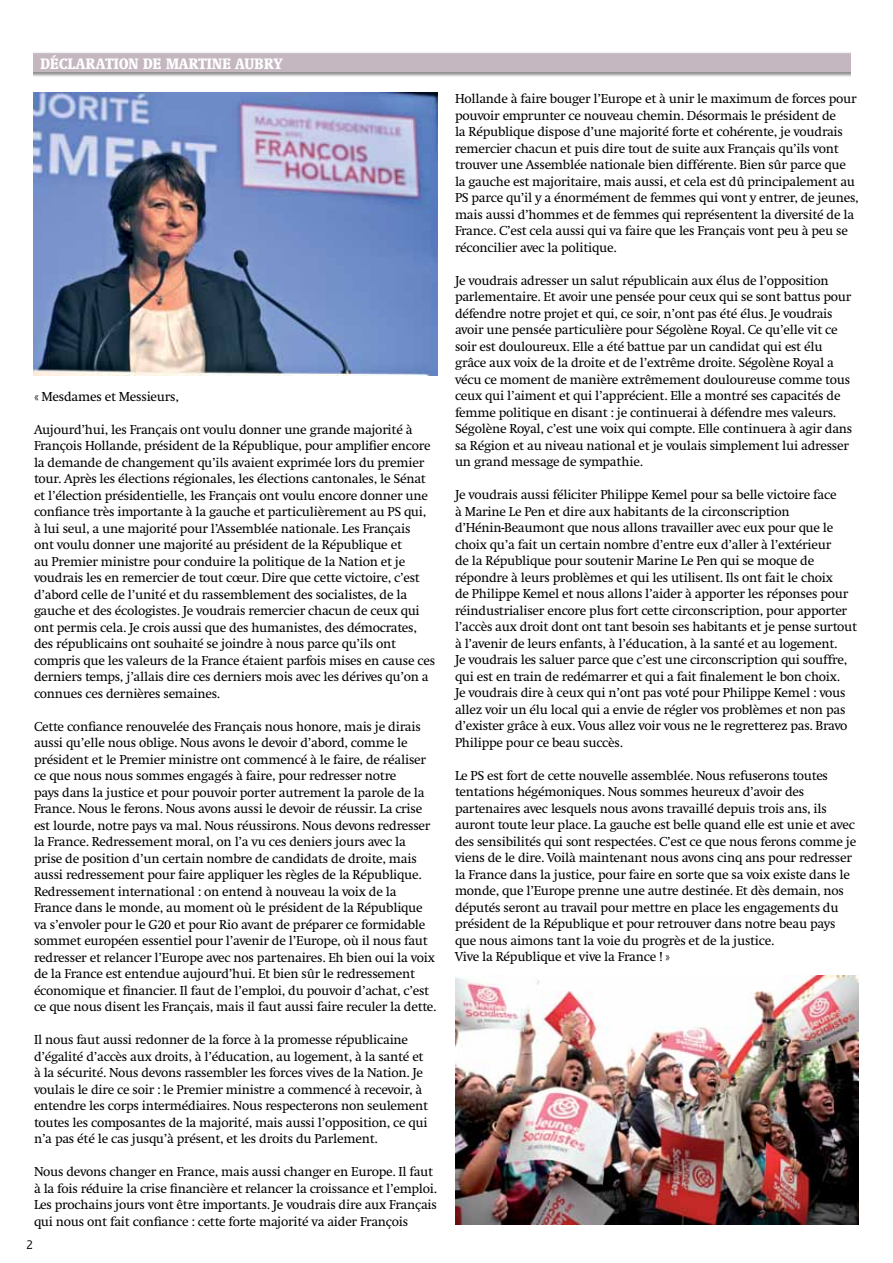
<style>
.page{position:relative;width:893px;height:1263px;background:#fff}
.page>*{position:absolute;margin:0;border:0;box-sizing:border-box;transform-origin:0 0}
.t1{font:700 condensed 15.75px "Swift";letter-spacing:.02em;color:#fff}
.t2{font:13.5px/16.5px "Swift";letter-spacing:-.02em;color:#000}
.t3{font:12px "Jaures";color:#000}
</style>
<div class="page">
<div style="left:34px;top:53px;width:816px;height:19px;background:#c5b7c0"></div>
<img style="left:34px;top:92px;width:404px;height:283px">
<img style="left:455px;top:976px;width:404px;height:249px">
<p class="t1" style="left:40px;top:54px;width:243px">DÉCLARATION DE MARTINE AUBRY</p>
<p class="t2" style="left:34px;top:388px;width:146px">« Mesdames et Messieurs,</p>
<p class="t2" style="left:34px;top:421px;width:403px">Aujourd’hui, les Français ont voulu donner une grande majorité à François Hollande, président de la République, pour amplifier encore la demande de changement qu’ils avaient exprimée lors du premier tour. Après les élections régionales, les élections cantonales, le Sénat et l’élection présidentielle, les Français ont voulu encore donner une confiance très importante à la gauche et particulièrement au PS qui, à lui seul, a une majorité pour l’Assemblée nationale. Les Français<br>ont voulu donner une majorité au président de la République et<br>au Premier ministre pour conduire la politique de la Nation et je voudrais les en remercier de tout cœur. Dire que cette victoire, c’est d’abord celle de l’unité et du rassemblement des socialistes, de la gauche et des écologistes. Je voudrais remercier chacun de ceux qui ont permis cela. Je crois aussi que des humanistes, des démocrates, des républicains ont souhaité se joindre à nous parce qu’ils ont compris que les valeurs de la France étaient parfois mises en cause ces derniers temps, j’allais dire ces derniers mois avec les dérives qu’on a connues ces dernières semaines.</p>
<p class="t2" style="left:34px;top:718px;width:404px">Cette confiance renouvelée des Français nous honore, mais je dirais aussi qu’elle nous oblige. Nous avons le devoir d’abord, comme le président et le Premier ministre ont commencé à le faire, de réaliser ce que nous nous sommes engagés à faire, pour redresser notre<br>pays dans la justice et pour pouvoir porter autrement la parole de la France. Nous le ferons. Nous avons aussi le devoir de réussir. La crise est lourde, notre pays va mal. Nous réussirons. Nous devons redresser la France. Redressement moral, on l’a vu ces deniers jours avec la prise de position d’un certain nombre de candidats de droite, mais aussi redressement pour faire appliquer les règles de la République.<br>Redressement international : on entend à nouveau la voix de la France dans le monde, au moment où le président de la République va s’envoler pour le G20 et pour Rio avant de préparer ce formidable sommet européen essentiel pour l’avenir de l’Europe, où il nous faut redresser et relancer l’Europe avec nos partenaires. Eh bien oui la voix de la France est entendue aujourd’hui. Et bien sûr le redressement économique et financier. Il faut de l’emploi, du pouvoir d’achat, c’est ce que nous disent les Français, mais il faut aussi faire reculer la dette.</p>
<p class="t2" style="left:34px;top:1031px;width:396px">Il nous faut aussi redonner de la force à la promesse républicaine d’égalité d’accès aux droits, à l’éducation, au logement, à la santé et à la sécurité. Nous devons rassembler les forces vives de la Nation. Je voulais le dire ce soir : le Premier ministre a commencé à recevoir, à entendre les corps intermédiaires. Nous respecterons non seulement toutes les composantes de la majorité, mais aussi l’opposition, ce qui n’a pas été le cas jusqu’à présent, et les droits du Parlement.</p>
<p class="t2" style="left:34px;top:1163px;width:405px">Nous devons changer en France, mais aussi changer en Europe. Il faut à la fois réduire la crise financière et relancer la croissance et l’emploi.<br>Les prochains jours vont être importants. Je voudrais dire aux Français qui nous ont fait confiance : cette forte majorité va aider François</p>
<p class="t3" style="left:26px;top:1238px;width:8px">2</p>
<p class="t2" style="left:455px;top:91px;width:405px">Hollande à faire bouger l’Europe et à unir le maximum de forces pour pouvoir emprunter ce nouveau chemin. Désormais le président de<br>la République dispose d’une majorité forte et cohérente, je voudrais remercier chacun et puis dire tout de suite aux Français qu’ils vont trouver une Assemblée nationale bien différente. Bien sûr parce que la gauche est majoritaire, mais aussi, et cela est dû principalement au PS parce qu’il y a énormément de femmes qui vont y entrer, de jeunes, mais aussi d’hommes et de femmes qui représentent la diversité de la France. C’est cela aussi qui va faire que les Français vont peu à peu se réconcilier avec la politique.</p>
<p class="t2" style="left:455px;top:272px;width:399px">Je voudrais adresser un salut républicain aux élus de l’opposition parlementaire. Et avoir une pensée pour ceux qui se sont battus pour défendre notre projet et qui, ce soir, n’ont pas été élus. Je voudrais avoir une pensée particulière pour Ségolène Royal. Ce qu’elle vit ce soir est douloureux. Elle a été battue par un candidat qui est élu grâce aux voix de la droite et de l’extrême droite. Ségolène Royal a vécu ce moment de manière extrêmement douloureuse comme tous ceux qui l’aiment et qui l’apprécient. Elle a montré ses capacités de femme politique en disant : je continuerai à défendre mes valeurs.<br>Ségolène Royal, c’est une voix qui compte. Elle continuera à agir dans sa Région et au niveau national et je voulais simplement lui adresser un grand message de sympathie.</p>
<p class="t2" style="left:455px;top:487px;width:404px">Je voudrais aussi féliciter Philippe Kemel pour sa belle victoire face<br>à Marine Le Pen et dire aux habitants de la circonscription d’Hénin-Beaumont que nous allons travailler avec eux pour que le choix qu’a fait un certain nombre d’entre eux d’aller à l’extérieur<br>de la République pour soutenir Marine Le Pen qui se moque de répondre à leurs problèmes et qui les utilisent. Ils ont fait le choix<br>de Philippe Kemel et nous allons l’aider à apporter les réponses pour réindustrialiser encore plus fort cette circonscription, pour apporter l’accès aux droit dont ont tant besoin ses habitants et je pense surtout à l’avenir de leurs enfants, à l’éducation, à la santé et au logement.<br>Je voudrais les saluer parce que c’est une circonscription qui souffre, qui est en train de redémarrer et qui a fait finalement le bon choix.<br>Je voudrais dire à ceux qui n’ont pas voté pour Philippe Kemel : vous allez voir un élu local qui a envie de régler vos problèmes et non pas d’exister grâce à eux. Vous allez voir vous ne le regretterez pas. Bravo Philippe pour ce beau succès.</p>
<p class="t2" style="left:455px;top:767px;width:403px">Le PS est fort de cette nouvelle assemblée. Nous refuserons toutes tentations hégémoniques. Nous sommes heureux d’avoir des partenaires avec lesquels nous avons travaillé depuis trois ans, ils auront toute leur place. La gauche est belle quand elle est unie et avec des sensibilités qui sont respectées. C’est ce que nous ferons comme je viens de le dire. Voilà maintenant nous avons cinq ans pour redresser la France dans la justice, pour faire en sorte que sa voix existe dans le monde, que l’Europe prenne une autre destinée. Et dès demain, nos députés seront au travail pour mettre en place les engagements du président de la République et pour retrouver dans notre beau pays que nous aimons tant la voie du progrès et de la justice.<br>Vive la République et vive la France ! »</p>
</div>
